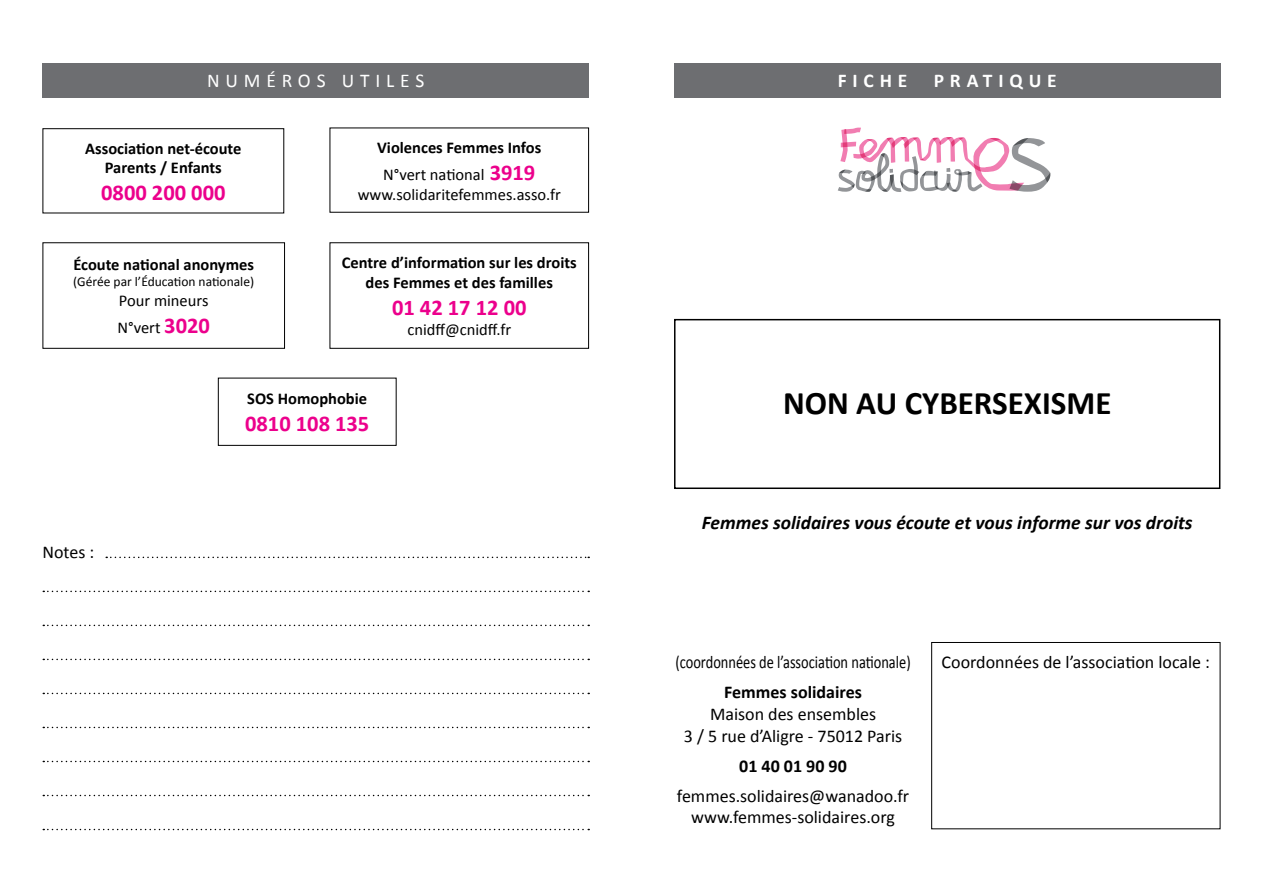
<style>
.page{position:relative;width:1263px;height:893px;background:#fff}
.page>*{position:absolute;margin:0;border:0;box-sizing:border-box;transform-origin:0 0}
.t1{font:700 33px "Calibri";color:#000}
.t2{font:700 22.5px "Calibri";color:#ec008c}
.t3{font:italic 700 19.5px "Calibri";color:#000}
.t4{font:19.5px "Calibri";letter-spacing:.3em;color:#fff}
.t5{font:700 19.5px "Calibri";letter-spacing:.3em;color:#fff}
.t6{font:18px/21.6px "Calibri";color:#000;text-align:center}
.t7{font:18px "Calibri";color:#000;scale:.8 1}
.t8{font:700 18px "Calibri";color:#000}
.t9{font:700 16.5px/19.8px "Calibri";color:#000;text-align:center}
.t10{font:16.5px/27px "Calibri";color:#000}
.t11{font:13.5px "Calibri";color:#000}
.s1{font-weight:700;font-size:22.5px;color:#ec008c}
.s2{font-weight:400}
.s3{font-size:22.5px;color:#ec008c}
</style>
<div class="page">
<div style="left:931px;top:642px;width:289px;height:187px;border:1px solid #000"></div>
<div style="left:674px;top:64px;width:546px;height:34px;background:#6d6e71"></div>
<svg style="left:838px;top:128px;width:212px;height:64px"></svg>
<div style="left:43px;top:64px;width:546px;height:34px;background:#6d6e71"></div>
<svg style="left:43px;top:829px;width:546px;height:1px"></svg>
<svg style="left:43px;top:795px;width:546px;height:1px"></svg>
<svg style="left:43px;top:761px;width:546px;height:1px"></svg>
<svg style="left:43px;top:727px;width:546px;height:1px"></svg>
<svg style="left:43px;top:693px;width:546px;height:1px"></svg>
<svg style="left:43px;top:659px;width:546px;height:1px"></svg>
<svg style="left:43px;top:625px;width:546px;height:1px"></svg>
<svg style="left:43px;top:591px;width:546px;height:1px"></svg>
<svg style="left:106px;top:557px;width:483px;height:1px"></svg>
<div style="left:674px;top:319px;width:546px;height:170px;border:2px solid #000"></div>
<div style="left:330px;top:242px;width:259px;height:107px;border:1px solid #000"></div>
<div style="left:43px;top:242px;width:242px;height:107px;border:1px solid #000"></div>
<div style="left:218px;top:378px;width:178px;height:68px;border:1px solid #000"></div>
<div style="left:43px;top:128px;width:241px;height:85px;border:1px solid #000"></div>
<p class="t4" style="left:207px;top:68px;width:219px">NUMÉROS UTILES</p>
<p class="t5" style="left:838px;top:68px;width:71px">FICHE</p>
<p class="t5" style="left:934px;top:68px;width:125px">PRATIQUE</p>
<p class="t9" style="left:85px;top:138px;width:158px">Association net-écoute<br>Parents / Enfants</p>
<h2 class="t2" style="left:101px;top:179px;width:126px">0800 200 000</h2>
<p class="t9" style="left:73px;top:255px;width:182px">Écoute national anonymes</p>
<p class="t11" style="left:73px;top:273px;width:182px">(Gérée par l’Éducation nationale)</p>
<p class="t10" style="left:118px;top:287px;width:94px">Pour mineurs<br>N°vert <span class="s1">3020</span></p>
<p class="t9" style="left:377px;top:134px;width:166px;line-height:27px">Violences Femmes Infos<br><span class="s2">N°vert national</span> <span class="s3">3919</span></p>
<p class="t10" style="left:358px;top:181px;width:205px">www.solidaritefemmes.asso.fr</p>
<p class="t9" style="left:342px;top:253px;width:236px">Centre d’information sur les droits des Femmes et des familles</p>
<h2 class="t2" style="left:392px;top:293px;width:136px">01 42 17 12 00</h2>
<p class="t10" style="left:407px;top:316px;width:105px">cnidff@cnidff.fr</p>
<p class="t6" style="left:43px;top:541px;width:53px">Notes :</p>
<p class="t9" style="left:247px;top:389px;width:121px">SOS Homophobie</p>
<h2 class="t2" style="left:245px;top:410px;width:126px">0810 108 135</h2>
<h1 class="t1" style="left:783px;top:382px;width:330px">NON AU CYBERSEXISME</h1>
<p class="t3" style="left:702px;top:510px;width:492px">Femmes solidaires vous écoute et vous informe sur vos droits</p>
<p class="t7" style="left:675px;top:651px;width:296px">(coordonnées de l’association nationale)</p>
<p class="t8" style="left:724px;top:681px;width:139px">Femmes solidaires</p>
<p class="t6" style="left:684px;top:703px;width:220px">Maison des ensembles<br>3 / 5 rue d’Aligre - 75012 Paris</p>
<p class="t8" style="left:739px;top:754px;width:109px">01 40 01 90 90</p>
<p class="t6" style="left:677px;top:785px;width:234px">femmes.solidaires@wanadoo.fr www.femmes-solidaires.org</p>
<p class="t6" style="left:942px;top:652px;width:270px">Coordonnées de l’association locale :</p>
</div>
